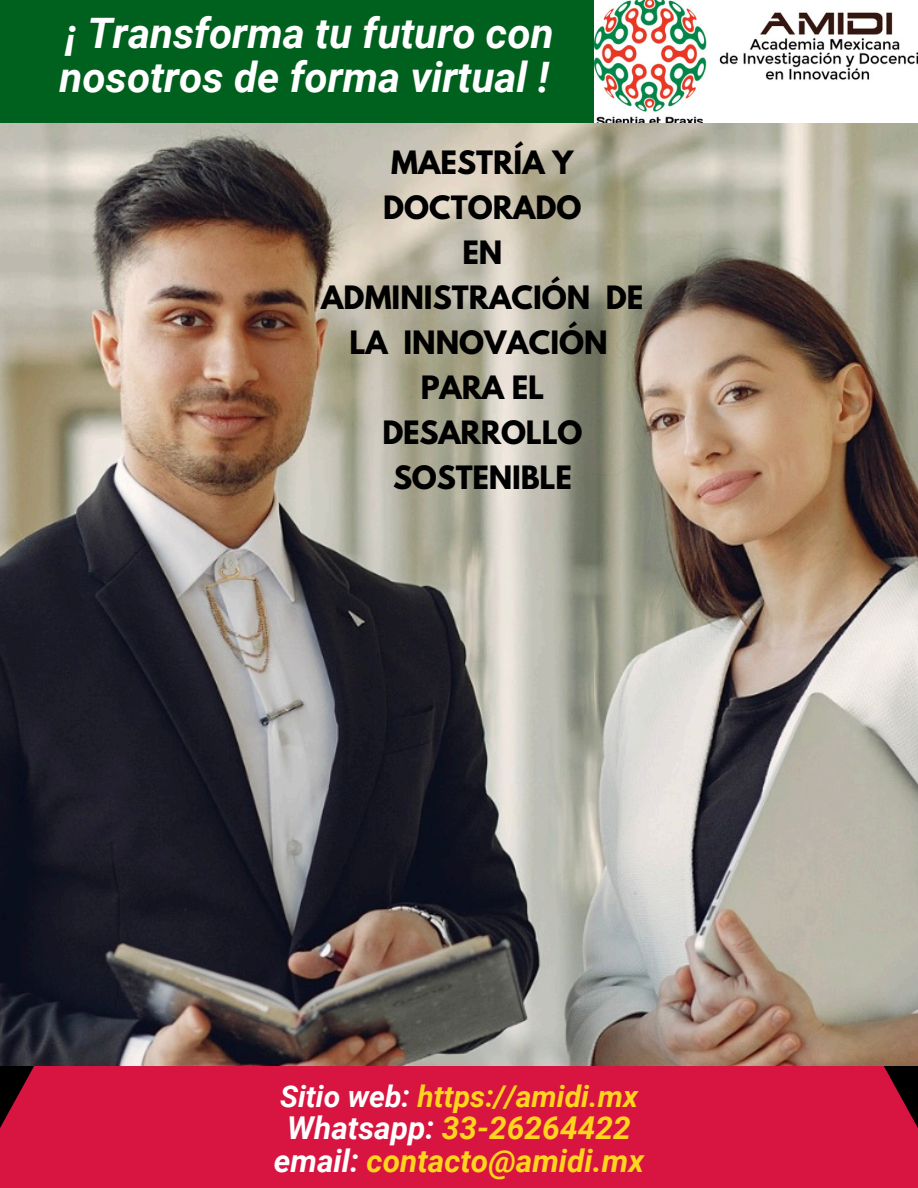
<style>
.page{position:relative;width:918px;height:1188px;background:#fff}
.page>*{position:absolute;margin:0;border:0;box-sizing:border-box;transform-origin:0 0}
.t1{font:italic 700 42px/43.8px "Roboto";color:#fff}
.t2{font:italic 700 31.5px "Roboto";color:#ffd51e}
.t3{font:italic 700 30px "Roboto";color:#ffd51e}
.t4{font:700 28.5px/45px "League Spartan";color:#000;text-align:center}
.s1{color:#fff}
</style>
<div class="page">
<div style="left:0;top:0;width:918px;height:123px;background:#00611e"></div>
<img style="left:594px;top:0;width:324px;height:123px">
<div style="left:0;top:1066px;width:918px;height:122px;background:#d71540"></div>
<img style="left:0;top:123px;width:918px;height:942px">
<p class="t1" style="left:60px;top:12px;width:496px">¡ Transforma tu futuro con nosotros de forma virtual !</p>
<p class="t4" style="left:321px;top:143px;width:324px">MAESTRÍA Y<br>DOCTORADO<br>EN<br>ADMINISTRACIÓN DE<br>LA INNOVACIÓN<br>PARA EL<br>DESARROLLO<br>SOSTENIBLE</p>
<h2 class="t3" style="left:280px;top:1079px;width:359px"><span class="s1">Sitio web:</span> https://amidi.mx</h2>
<p class="t2" style="left:287px;top:1110px;width:345px"><span class="s1">Whatsapp:</span> 33-26264422</p>
<p class="t2" style="left:274px;top:1143px;width:372px"><span class="s1">email:</span> contacto@amidi.mx</p>
</div>
